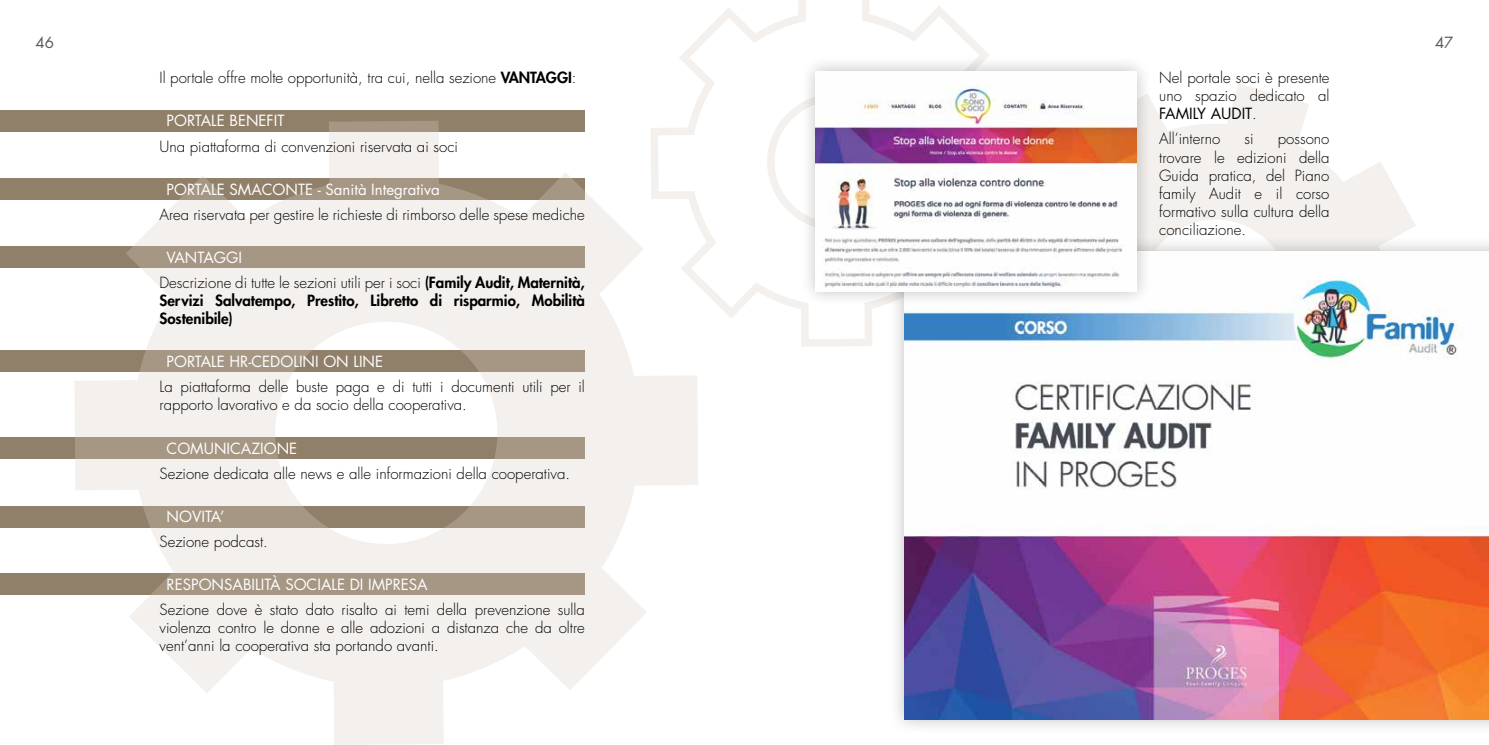
<style>
.page{position:relative;width:1489px;height:745px;background:#fff}
.page>*{position:absolute;margin:0;border:0;box-sizing:border-box;transform-origin:0 0}
.t1{font:300 15px/18px "Futura Std";color:#000;text-align:justify}
.t2{font:15px "Futura Std";color:#fff}
.t3{font:800 15px/18px "Futura Std";color:#000}
.t4{font:15px "Futura Std";color:#58595b}
.s1{font-weight:800}
.s2{font-weight:400;color:#fff}
.s3{font-weight:400}
</style>
<div class="page">
<div style="left:0;top:110px;width:585px;height:22px;background:#918069"></div>
<div style="left:0;top:178px;width:585px;height:22px;background:#918069"></div>
<div style="left:0;top:246px;width:585px;height:22px;background:#918069"></div>
<div style="left:0;top:350px;width:585px;height:21px;background:#918069"></div>
<div style="left:0;top:437px;width:585px;height:21px;background:#918069"></div>
<div style="left:0;top:506px;width:585px;height:21px;background:#918069"></div>
<div style="left:0;top:573px;width:585px;height:21px;background:#918069"></div>
<svg style="left:74px;top:121px;width:624px;height:623px;fill:#f3f0ed"></svg>
<svg style="left:1152px;top:84px;width:264px;height:151px;fill:#f3f0ed"></svg>
<svg style="left:650px;top:0;width:340px;height:346px"></svg>
<div style="left:888px;top:235px;width:600px;height:500px;background:#000;opacity:.25"></div>
<img style="left:904px;top:251px;width:584px;height:468px">
<div style="left:800px;top:56px;width:352px;height:251px;background:#000;opacity:.25"></div>
<img style="left:815px;top:71px;width:321px;height:220px">
<p class="t4" style="left:35px;top:33px;width:20px">46</p>
<p class="t4" style="left:1434px;top:33px;width:20px">47</p>
<p class="t1" style="left:159px;top:69px;width:418px">Il portale offre molte opportunità, tra cui, nella sezione <span class="s1">VANTAGGI</span>:</p>
<p class="t2" style="left:167px;top:111px;width:119px">PORTALE BENEFIT</p>
<p class="t1" style="left:159px;top:137px;width:300px">Una piattaforma di convenzioni riservata ai soci</p>
<p class="t2" style="left:167px;top:179px;width:274px">PORTALE SMACONTE - Sanità Integrativa</p>
<p class="t1" style="left:159px;top:206px;width:427px">Area riservata per gestire le richieste di rimborso delle spese mediche</p>
<p class="t1" style="left:159px;top:245px;width:427px;line-height:25.1px;text-indent:7px"><span class="s2">VANTAGGI<br></span>Descrizione di tutte le sezioni utili per i soci <span class="s1">(Family Audit, Maternità,</span></p>
<p class="t3" style="left:159px;top:291px;width:427px">Servizi Salvatempo, Prestito, Libretto di risparmio, Mobilità<br>Sostenibile)</p>
<p class="t2" style="left:167px;top:352px;width:218px">PORTALE HR-CEDOLINI ON LINE</p>
<p class="t1" style="left:159px;top:378px;width:427px">La piattaforma delle buste paga e di tutti i documenti utili per il rapporto lavorativo e da socio della cooperativa.</p>
<p class="t2" style="left:167px;top:438px;width:132px">COMUNICAZIONE</p>
<p class="t1" style="left:159px;top:464px;width:412px">Sezione dedicata alle news e alle informazioni della cooperativa.</p>
<p class="t2" style="left:167px;top:506px;width:59px">NOVITA’</p>
<p class="t1" style="left:159px;top:532px;width:110px">Sezione podcast.</p>
<p class="t2" style="left:167px;top:574px;width:262px">RESPONSABILITÀ SOCIALE DI IMPRESA</p>
<p class="t1" style="left:159px;top:600px;width:427px">Sezione dove è stato dato risalto ai temi della prevenzione sulla violenza contro le donne e alle adozioni a distanza che da oltre vent’anni la cooperativa sta portando avanti.</p>
<p class="t1" style="left:1159px;top:69px;width:172px">Nel portale soci è presente uno spazio dedicato al <span class="s3">FAMILY AUDIT</span>.</p>
<p class="t1" style="left:1159px;top:130px;width:62px">All’interno</p>
<p class="t1" style="left:1244px;top:130px;width:11px">si</p>
<p class="t1" style="left:1159px;top:130px;width:172px;text-indent:118px">possono trovare le edizioni della Guida pratica, del Piano family Audit e il corso formativo sulla cultura della conciliazione.</p>
</div>
